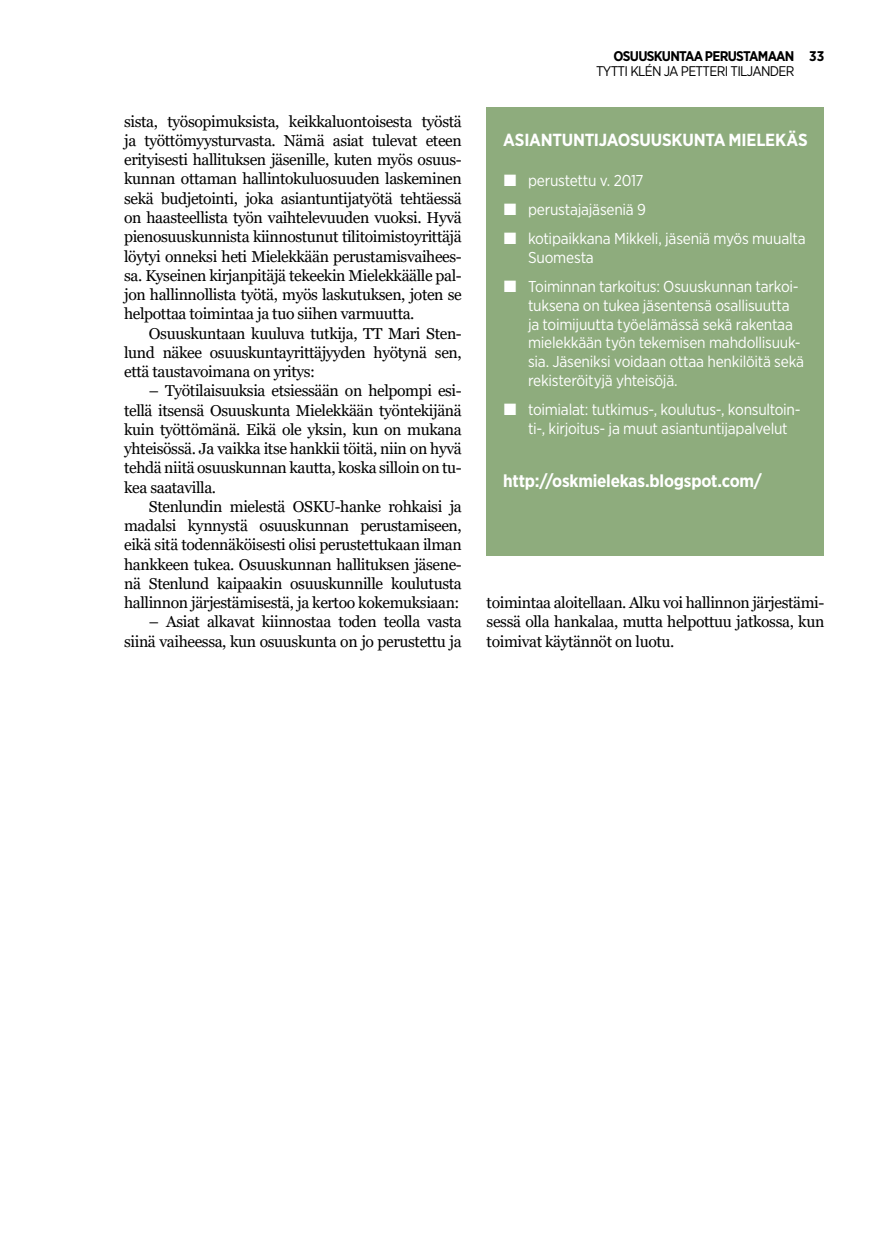
<style>
.page{position:relative;width:874px;height:1241px;background:#fff}
.page>*{position:absolute;margin:0;border:0;box-sizing:border-box;transform-origin:0 0}
.t1{font:700 17.5px "Gotham Narrow";letter-spacing:-.015em;color:#fff}
.t2{font:15.75px/19.2px "Georgia";letter-spacing:-.025em;color:#000;text-align:justify}
.t3{font:15.75px/18.9px "Gotham Narrow";letter-spacing:-.015em;color:#fff}
.t4{font:14px "Gotham Narrow";letter-spacing:-.05em;color:#000}
.t5{font:700 14px "Gotham Narrow";letter-spacing:-.05em;color:#000}
</style>
<div class="page">
<div style="left:486px;top:107px;width:337px;height:449px;background:#8eac7d"></div>
<p class="t2" style="left:124px;top:112px;width:339px">sista, työsopimuksista, keikkaluontoisesta työstä ja työttömyysturvasta. Nämä asiat tulevat eteen erityisesti hallituksen jäsenille, kuten myös osuus&shy;kunnan ottaman hallintokuluosuuden laskeminen sekä budjetointi, joka asiantuntijatyötä tehtäessä on haasteellista työn vaihtelevuuden vuoksi. Hyvä pienosuuskunnista kiinnostunut tilitoimistoyrittäjä löytyi onneksi heti Mielekkään perustamisvaihees&shy;sa. Kyseinen kirjanpitäjä tekeekin Mielekkäälle pal&shy;jon hallinnollista työtä, myös laskutuksen, joten se helpottaa toimintaa ja tuo siihen varmuutta.</p>
<p class="t2" style="left:124px;top:324px;width:339px;text-indent:25px">Osuuskuntaan kuuluva tutkija, TT Mari Sten&shy;lund näkee osuuskuntayrittäjyyden hyötynä sen, että taustavoimana on yritys:</p>
<p class="t2" style="left:124px;top:381px;width:339px;text-indent:25px">– Työtilaisuuksia etsiessään on helpompi esi&shy;tellä itsensä Osuuskunta Mielekkään työntekijänä kuin työttömänä. Eikä ole yksin, kun on mukana yhteisössä. Ja vaikka itse hankkii töitä, niin on hyvä tehdä niitä osuuskunnan kautta, koska silloin on tu&shy;kea saatavilla.</p>
<p class="t2" style="left:124px;top:497px;width:339px;text-indent:25px">Stenlundin mielestä OSKU-hanke rohkaisi ja madalsi kynnystä osuuskunnan perustamiseen, eikä sitä todennäköisesti olisi perustettukaan ilman hankkeen tukea. Osuuskunnan hallituksen jäsene&shy;nä Stenlund kaipaakin osuuskunnille koulutusta hallinnon järjestämisestä, ja kertoo kokemuksiaan:</p>
<p class="t2" style="left:124px;top:612px;width:339px;text-align:right">– Asiat alkavat kiinnostaa toden teolla vasta siinä vaiheessa, kun osuuskunta on jo perustettu ja</p>
<p class="t5" style="left:613px;top:47px;width:212px">OSUUSKUNTAA PERUSTAMAAN 33</p>
<p class="t4" style="left:595px;top:62px;width:200px">TYTTI KLÉN JA PETTERI TILJANDER</p>
<p class="t1" style="left:503px;top:129px;width:306px">ASIANTUNTIJAOSUUSKUNTA MIELEKÄS</p>
<p class="t3" style="left:527px;top:166px;width:279px;line-height:28.9px">perustettu v. 2017<br>perustajajäseniä 9<br>kotipaikkana Mikkeli, jäseniä myös muualta</p>
<p class="t3" style="left:527px;top:242px;width:272px;line-height:28.9px">Suomesta<br>Toiminnan tarkoitus: Osuuskunnan tarkoi-</p>
<p class="t3" style="left:527px;top:295px;width:277px">tuksena on tukea jäsentensä osallisuutta ja toimijuutta työelämässä sekä rakentaa mielekkään työn tekemisen mahdollisuuk&shy;sia. Jäseniksi voidaan ottaa henkilöitä sekä rekisteröityjä yhteisöjä.</p>
<p class="t3" style="left:527px;top:400px;width:274px">toimialat: tutkimus-, koulutus-, konsultoin&shy;ti-, kirjoitus- ja muut asiantuntijapalvelut</p>
<p class="t1" style="left:503px;top:469px;width:260px">http://oskmielekas.blogspot.com/</p>
<p class="t2" style="left:486px;top:593px;width:339px">toimintaa aloitellaan. Alku voi hallinnon järjestämi&shy;sessä olla hankalaa, mutta helpottuu jatkossa, kun toimivat käytännöt on luotu.</p>
</div>
